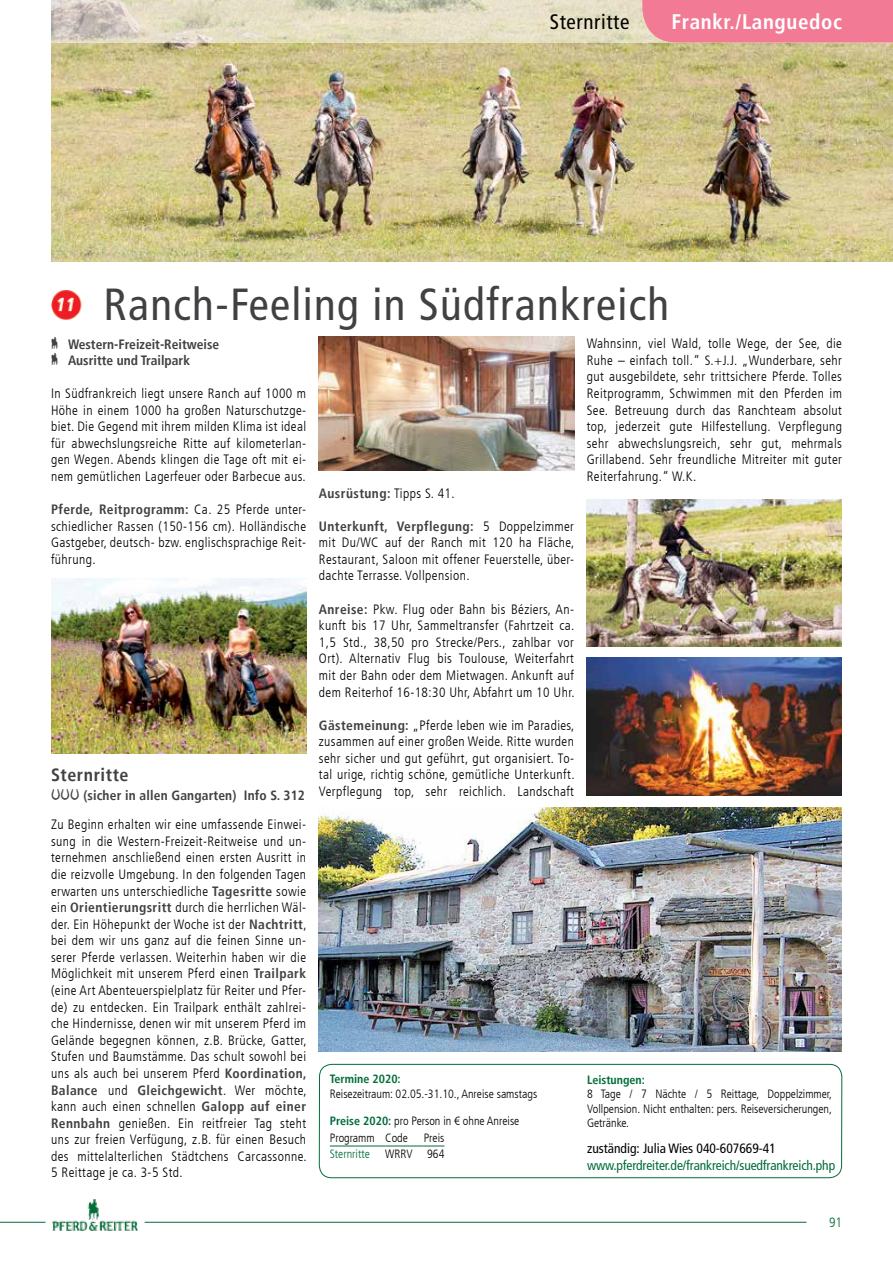
<style>
.page{position:relative;width:893px;height:1263px;background:#fff}
.page>*{position:absolute;margin:0;border:0;box-sizing:border-box;transform-origin:0 0}
.t1{font:condensed 45px "Frutiger LT";letter-spacing:.03em;color:#414042}
.t2{font:700 condensed 21px "Frutiger LT";letter-spacing:.03em;color:#fff}
.t3{font:condensed 21px "Frutiger LT";letter-spacing:.03em;color:#000}
.t4{font:700 condensed 18px "Frutiger LT";letter-spacing:.03em;color:#414042}
.t5{font:300 condensed 13.5px/16.6px "Frutiger LT";letter-spacing:.03em;color:#000;text-align:justify}
.t6{font:700 condensed 13.5px/16.2px "Frutiger LT";color:#414042}
.t7{font:condensed 13.5px "Frutiger LT";letter-spacing:-.01em;color:#006d38}
.t8{font:condensed 13.5px "Frutiger LT";color:#000}
.t9{font:700 condensed 13.5px "Frutiger LT";letter-spacing:.03em;color:#414042}
.t10{font:300 condensed 13.5px "Frutiger LT";color:#006d38}
.t11{font:300 condensed 12px/14.4px "Frutiger LT";color:#000;text-align:justify}
.t12{font:700 condensed 12px "Frutiger LT";color:#006d38}
.t13{font:300 condensed 12px "Frutiger LT";color:#006d38}
.s1{font-weight:700;color:#414042}
.s2{font-weight:300;color:#000}
.s3{font-weight:700;color:#006d38}
</style>
<div class="page">
<img style="left:51px;top:290px;width:31px;height:30px">
<svg style="left:319px;top:1063px;width:524px;height:115px"></svg>
<hr style="left:330px;top:1146px;width:55px;height:1px;background:#006d38">
<hr style="left:385px;top:1146px;width:38px;height:1px;background:#006d38">
<svg style="left:423px;top:1146px;width:21px;height:1px"></svg>
<img style="left:319px;top:808px;width:523px;height:244px">
<img style="left:51px;top:43px;width:842px;height:219px">
<img style="left:51px;top:578px;width:255px;height:175px">
<img style="left:587px;top:658px;width:255px;height:138px">
<img style="left:587px;top:500px;width:255px;height:147px">
<img style="left:319px;top:337px;width:255px;height:134px">
<svg style="left:51px;top:0;width:591px;height:43px;background:#dfd8c1"></svg>
<hr style="left:0;top:1222px;width:45px;height:1px;background:#006d38">
<hr style="left:145px;top:1222px;width:661px;height:1px;background:#006d38">
<img style="left:53px;top:1199px;width:85px;height:32px">
<div style="left:642px;top:0;width:251px;height:43px;background:#f27a95"></div>
<h2 class="t3" style="left:550px;top:9px;width:81px">Sternritte</h2>
<h2 class="t2" style="left:672px;top:9px;width:172px">Frankr./Languedoc</h2>
<h1 class="t1" style="left:103px;top:278px;width:567px">Ranch-Feeling in Südfrankreich</h1>
<p class="t6" style="left:51px;top:336px;width:170px">‡ Western-Freizeit-Reitweise ‡ Ausritte und Trailpark</p>
<p class="t5" style="left:51px;top:385px;width:257px">In Südfrankreich liegt unsere Ranch auf 1000 m Höhe in einem 1000 ha großen Naturschutzge&shy;biet. Die Gegend mit ihrem milden Klima ist ideal für abwechslungsreiche Ritte auf kilometerlan&shy;gen Wegen. Abends klingen die Tage oft mit ei&shy;nem gemütlichen Lagerfeuer oder Barbecue aus.</p>
<p class="t5" style="left:51px;top:501px;width:257px"><span class="s1">Pferde, Reitprogramm:</span> Ca. 25 Pferde unter&shy;schiedlicher Rassen (150-156 cm). Holländische Gastgeber, deutsch- bzw. englischsprachige Reit&shy;führung.</p>
<h3 class="t4" style="left:51px;top:764px;width:79px">Sternritte</h3>
<p class="t6" style="left:51px;top:787px;width:255px">††† (sicher in allen Gangarten) Info S. 312</p>
<p class="t5" style="left:51px;top:816px;width:257px">Zu Beginn erhalten wir eine umfassende Einwei&shy;sung in die Western-Freizeit-Reitweise und un&shy;ternehmen anschließend einen ersten Ausritt in die reizvolle Umgebung. In den folgenden Tagen erwarten uns unterschiedliche <span class="s1">Tagesritte</span> sowie ein <span class="s1">Orientierungsritt</span> durch die herrlichen Wäl&shy;der. Ein Höhepunkt der Woche ist der <span class="s1">Nachtritt</span>, bei dem wir uns ganz auf die feinen Sinne un&shy;serer Pferde verlassen. Weiterhin haben wir die Möglichkeit mit unserem Pferd einen <span class="s1">Trailpark </span>(eine Art Abenteuerspielplatz für Reiter und Pfer&shy;de) zu entdecken. Ein Trailpark enthält zahlrei&shy;che Hindernisse, denen wir mit unserem Pferd im Gelände begegnen können, z.B. Brücke, Gatter, Stufen und Baumstämme. Das schult sowohl bei uns als auch bei unserem Pferd <span class="s1">Koordination, Balance</span> und <span class="s1">Gleichgewicht</span>. Wer möchte, kann auch einen schnellen <span class="s1">Galopp auf einer Rennbahn</span> genießen. Ein reitfreier Tag steht uns zur freien Verfügung, z.B. für einen Besuch des mittelalterlichen Städtchens Carcassonne.<br>5 Reittage je ca. 3-5 Std.</p>
<p class="t9" style="left:319px;top:485px;width:137px">Ausrüstung: <span class="s2">Tipps S. 41.</span></p>
<p class="t5" style="left:319px;top:518px;width:257px"><span class="s1">Unterkunft, Verpflegung:</span> 5 Doppelzimmer mit Du/WC auf der Ranch mit 120 ha Fläche, Restaurant, Saloon mit offener Feuerstelle, über&shy;dachte Terrasse. Vollpension.</p>
<p class="t5" style="left:319px;top:601px;width:257px"><span class="s1">Anreise:</span> Pkw. Flug oder Bahn bis Béziers, An&shy;kunft bis 17 Uhr, Sammeltransfer (Fahrtzeit ca.<br>1,5 Std., 38,50 pro Strecke/Pers., zahlbar vor Ort). Alternativ Flug bis Toulouse, Weiterfahrt mit der Bahn oder dem Mietwagen. Ankunft auf dem Reiterhof 16-18:30 Uhr, Abfahrt um 10 Uhr.</p>
<p class="t5" style="left:319px;top:717px;width:257px"><span class="s1">Gästemeinung:</span> „Pferde leben wie im Paradies, zusammen auf einer großen Weide. Ritte wurden sehr sicher und gut geführt, gut organisiert. To&shy;tal urige, richtig schöne, gemütliche Unterkunft.<br>Verpflegung top, sehr reichlich. Landschaft</p>
<p class="t5" style="left:587px;top:335px;width:257px">Wahnsinn, viel Wald, tolle Wege, der See, die Ruhe – einfach toll.“ S.+J.J. „Wunderbare, sehr gut ausgebildete, sehr trittsichere Pferde. Tolles Reitprogramm, Schwimmen mit den Pferden im See. Betreuung durch das Ranchteam absolut top, jederzeit gute Hilfestellung. Verpflegung sehr abwechslungsreich, sehr gut, mehrmals Grillabend. Sehr freundliche Mitreiter mit guter Reiterfahrung.“ W.K.</p>
<p class="t12" style="left:330px;top:1072px;width:72px">Termine 2020:</p>
<p class="t11" style="left:330px;top:1086px;width:209px">Reisezeitraum: 02.05.-31.10., Anreise samstags</p>
<p class="t11" style="left:330px;top:1130px;width:80px">Programm Code</p>
<p class="t11" style="left:424px;top:1130px;width:22px">Preis</p>
<p class="t13" style="left:330px;top:1147px;width:42px">Sternritte</p>
<p class="t11" style="left:385px;top:1146px;width:61px">WRRV 964</p>
<p class="t11" style="left:330px;top:1114px;width:191px"><span class="s3">Preise 2020:</span> pro Person in € ohne Anreise</p>
<p class="t12" style="left:587px;top:1073px;width:59px">Leistungen:</p>
<p class="t11" style="left:587px;top:1087px;width:246px">8 Tage / 7 Nächte / 5 Reittage, Doppelzimmer, Vollpension. Nicht enthalten: pers. Reiseversicherungen, Getränke.</p>
<p class="t8" style="left:587px;top:1140px;width:190px">zuständig: Julia Wies 040-607669-41</p>
<p class="t7" style="left:587px;top:1157px;width:250px">www.pferdreiter.de/frankreich/suedfrankreich.php</p>
<p class="t10" style="left:829px;top:1214px;width:14px">91</p>
</div>
